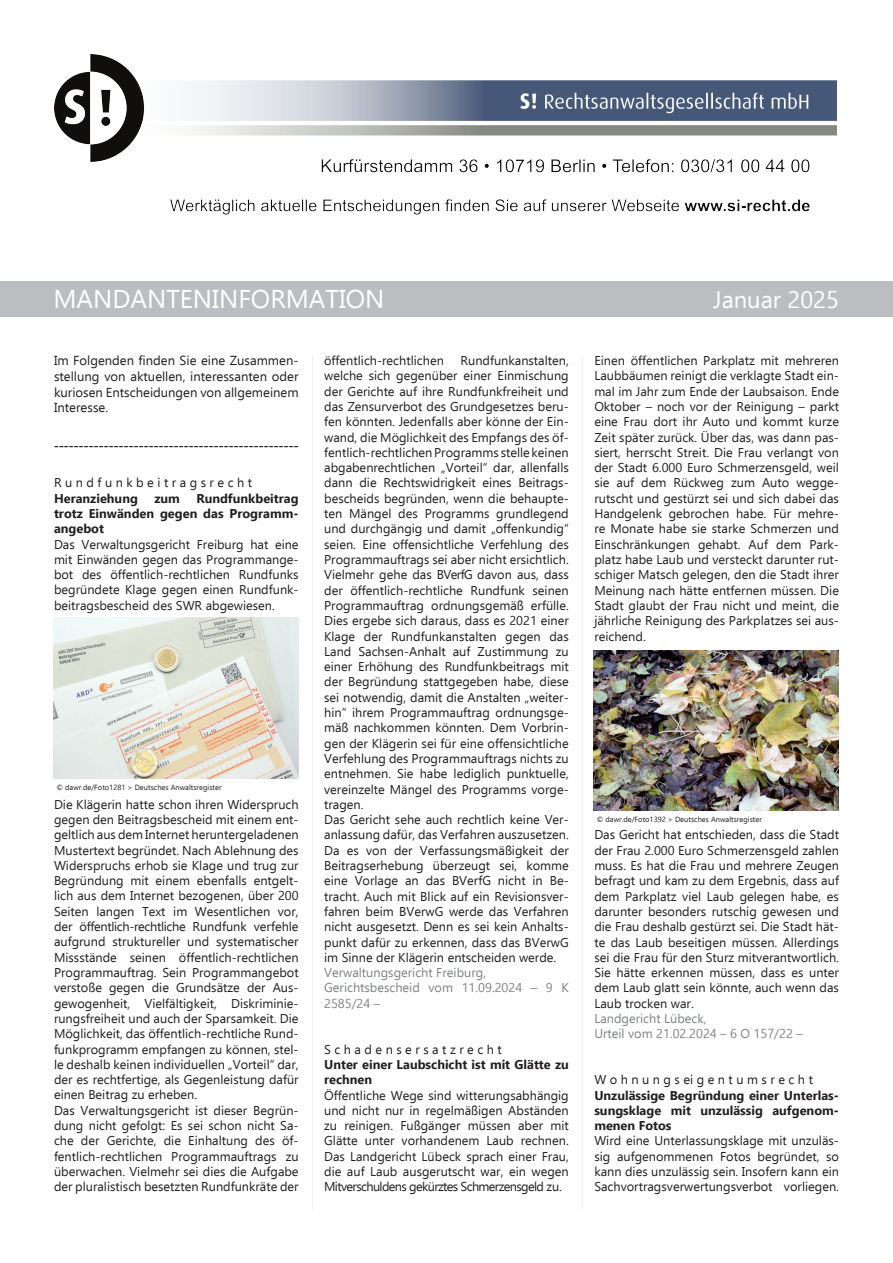
<style>
.page{position:relative;width:893px;height:1263px;background:#fff}
.page>*{position:absolute;margin:0;border:0;box-sizing:border-box;transform-origin:0 0}
.t1{font:25.8px "Ebrima";color:#fff}
.t2{font:23.7px "Ebrima";color:#fff}
.t3{font:italic 15px "Times New Roman";color:#231f20}
.t4{font:13.05px/15.6px "Ebrima";color:#231f20;text-align:justify}
.t5{font:12.75px/15.3px "Ebrima";color:#231f20;text-align:justify}
.t6{font:700 12.75px/15.3px "Ebrima";color:#231f20;text-align:justify}
.t7{font:12.75px/15.3px "Ebrima";color:#808285}
.t8{font:7.5px "Ebrima";color:#231f20}
</style>
<div class="page">
<div style="left:0;top:281px;width:893px;height:35px;background:#bcbdc0"></div>
<hr style="left:312px;top:356px;width:1px;height:853px;background:#bcbdc0">
<hr style="left:582px;top:356px;width:1px;height:853px;background:#bcbdc0">
<img style="left:54px;top:618px;width:244px;height:161px">
<img style="left:594px;top:650px;width:244px;height:161px">
<img style="left:54px;top:54px;width:782px;height:161px">
<h1 class="t1" style="left:53px;top:280px;width:333px">MANDANTENINFORMATION</h1>
<h2 class="t2" style="left:713px;top:282px;width:127px">Januar 2025</h2>
<p class="t4" style="left:54px;top:352px;width:246px">Im Folgenden finden Sie eine Zusammen&shy;stellung von aktuellen, interessanten oder kuriosen Entscheidungen von allgemeinem Interesse.</p>
<p class="t3" style="left:54px;top:434px;width:246px">-------------------------------------------------</p>
<p class="t5" style="left:54px;top:475px;width:200px">R u n d f u n k b e i t r a g s r e c h t</p>
<p class="t6" style="left:54px;top:490px;width:85px">Heranziehung</p>
<p class="t6" style="left:154px;top:490px;width:27px">zum</p>
<p class="t6" style="left:54px;top:490px;width:246px;text-indent:142px">Rundfunkbeitrag trotz Einwänden gegen das Programm‑ angebot</p>
<p class="t5" style="left:54px;top:536px;width:246px">Das Verwaltungsgericht Freiburg hat eine mit Einwänden gegen das Programmange&shy;bot des öffentlich-rechtlichen Rundfunks begründete Klage gegen einen Rundfunk&shy;beitragsbescheid des SWR abgewiesen.</p>
<p class="t8" style="left:56px;top:781px;width:167px">© dawr.de/Foto1281 &gt; Deutsches Anwaltsregister</p>
<p class="t5" style="left:54px;top:796px;width:246px;text-align:left">Die Klägerin hatte schon ihren Widerspruch gegen den Beitragsbescheid mit einem ent&shy;geltlich aus dem Internet heruntergeladenen Mustertext begründet. Nach Ablehnung des Widerspruchs erhob sie Klage und trug zur Begründung mit einem ebenfalls entgelt&shy;lich aus dem Internet bezogenen, über 200<br>Seiten langen Text im Wesentlichen vor, der öffentlich-rechtliche Rundfunk verfehle aufgrund struktureller und systematischer Missstände seinen öffentlich-rechtlichen Programmauftrag. Sein Programmangebot verstoße gegen die Grundsätze der Aus&shy;gewogenheit, Vielfältigkeit, Diskriminie&shy;rungsfreiheit und auch der Sparsamkeit. Die Möglichkeit, das öffentlich-rechtliche Rund&shy;funkprogramm empfangen zu können, stel&shy;le deshalb keinen individuellen „Vorteil“ dar, der es rechtfertige, als Gegenleistung dafür einen Beitrag zu erheben.<br>Das Verwaltungsgericht ist dieser Begrün&shy;dung nicht gefolgt: Es sei schon nicht Sa&shy;che der Gerichte, die Einhaltung des öf&shy;fentlich-rechtlichen Programmauftrags zu überwachen. Vielmehr sei dies die Aufgabe der pluralistisch besetzten Rundfunkräte der</p>
<p class="t5" style="left:324px;top:352px;width:246px;text-align:left;text-indent:136px">Rundfunkanstalten, welche sich gegenüber einer Einmischung der Gerichte auf ihre Rundfunkfreiheit und das Zensurverbot des Grundgesetzes beru&shy;fen könnten. Jedenfalls aber könne der Ein&shy;wand, die Möglichkeit des Empfangs des öf&shy;fentlich-rechtlichen Programms stelle keinen abgabenrechtlichen „Vorteil“ dar, allenfalls dann die Rechtswidrigkeit eines Beitrags&shy;bescheids begründen, wenn die behaupte&shy;ten Mängel des Programms grundlegend und durchgängig und damit „offenkundig“ seien. Eine offensichtliche Verfehlung des Programmauftrags sei aber nicht ersichtlich.<br>Vielmehr gehe das BVerfG davon aus, dass der öffentlich-rechtliche Rundfunk seinen Programmauftrag ordnungsgemäß erfülle.<br>Dies ergebe sich daraus, dass es 2021 einer Klage der Rundfunkanstalten gegen das Land Sachsen-Anhalt auf Zustimmung zu einer Erhöhung des Rundfunkbeitrags mit der Begründung stattgegeben habe, diese sei notwendig, damit die Anstalten „weiter&shy;hin“ ihrem Programmauftrag ordnungsge&shy;mäß nachkommen könnten. Dem Vorbrin&shy;gen der Klägerin sei für eine offensichtliche Verfehlung des Programmauftrags nichts zu entnehmen. Sie habe lediglich punktuelle, vereinzelte Mängel des Programms vorge&shy;tragen.<br>Das Gericht sehe auch rechtlich keine Ver&shy;anlassung dafür, das Verfahren auszusetzen.<br>Da es von der Verfassungsmäßigkeit der Beitragserhebung überzeugt sei, komme eine Vorlage an das BVerfG nicht in Be&shy;tracht. Auch mit Blick auf ein Revisionsver&shy;fahren beim BVerwG werde das Verfahren nicht ausgesetzt. Denn es sei kein Anhalts&shy;punkt dafür zu erkennen, dass das BVerwG im Sinne der Klägerin entscheiden werde.</p>
<p class="t7" style="left:324px;top:964px;width:246px">Verwaltungsgericht Freiburg,<br>Gerichtsbescheid vom 11.09.2024 – 9 K<br>2585/24 –</p>
<p class="t5" style="left:324px;top:1041px;width:179px">S c h a d e n s e r s a t z r e c h t</p>
<p class="t6" style="left:324px;top:1056px;width:246px">Unter einer Laubschicht ist mit Glätte zu rechnen</p>
<p class="t5" style="left:324px;top:1087px;width:246px">Öffentliche Wege sind witterungsabhängig und nicht nur in regelmäßigen Abständen zu reinigen. Fußgänger müssen aber mit Glätte unter vorhandenem Laub rechnen.<br>Das Landgericht Lübeck sprach einer Frau, die auf Laub ausgerutscht war, ein wegen Mitverschuldens gekürztes Schmerzensgeld zu.</p>
<p class="t5" style="left:324px;top:352px;width:121px">öffentlich-rechtlichen</p>
<p class="t5" style="left:594px;top:352px;width:246px">Einen öffentlichen Parkplatz mit mehreren Laubbäumen reinigt die verklagte Stadt ein&shy;mal im Jahr zum Ende der Laubsaison. Ende Oktober – noch vor der Reinigung – parkt eine Frau dort ihr Auto und kommt kurze Zeit später zurück. Über das, was dann pas&shy;siert, herrscht Streit. Die Frau verlangt von der Stadt 6.000 Euro Schmerzensgeld, weil sie auf dem Rückweg zum Auto wegge&shy;rutscht und gestürzt sei und sich dabei das Handgelenk gebrochen habe. Für mehre&shy;re Monate habe sie starke Schmerzen und Einschränkungen gehabt. Auf dem Park&shy;platz habe Laub und versteckt darunter rut&shy;schiger Matsch gelegen, den die Stadt ihrer Meinung nach hätte entfernen müssen. Die Stadt glaubt der Frau nicht und meint, die jährliche Reinigung des Parkplatzes sei aus&shy;reichend.</p>
<p class="t8" style="left:597px;top:814px;width:167px">© dawr.de/Foto1392 &gt; Deutsches Anwaltsregister</p>
<p class="t5" style="left:594px;top:827px;width:246px">Das Gericht hat entschieden, dass die Stadt der Frau 2.000 Euro Schmerzensgeld zahlen muss. Es hat die Frau und mehrere Zeugen befragt und kam zu dem Ergebnis, dass auf dem Parkplatz viel Laub gelegen habe, es darunter besonders rutschig gewesen und die Frau deshalb gestürzt sei. Die Stadt hät&shy;te das Laub beseitigen müssen. Allerdings sei die Frau für den Sturz mitverantwortlich.<br>Sie hätte erkennen müssen, dass es unter dem Laub glatt sein könnte, auch wenn das Laub trocken war.</p>
<p class="t7" style="left:594px;top:1010px;width:210px">Landgericht Lübeck,<br>Urteil vom 21.02.2024 – 6 O 157/22 –</p>
<p class="t5" style="left:594px;top:1072px;width:220px">W o h n u n g s ei g e n t u m s r e c h t</p>
<p class="t6" style="left:594px;top:1087px;width:246px">Unzulässige Begründung einer Unterlas‑ sungsklage mit unzulässig aufgenom‑ menen Fotos</p>
<p class="t5" style="left:594px;top:1133px;width:246px">Wird eine Unterlassungsklage mit unzuläs&shy;sig aufgenommenen Fotos begründet, so kann dies unzulässig sein. Insofern kann ein Sachvortragsverwertungsverbot vorliegen.</p>
</div>
